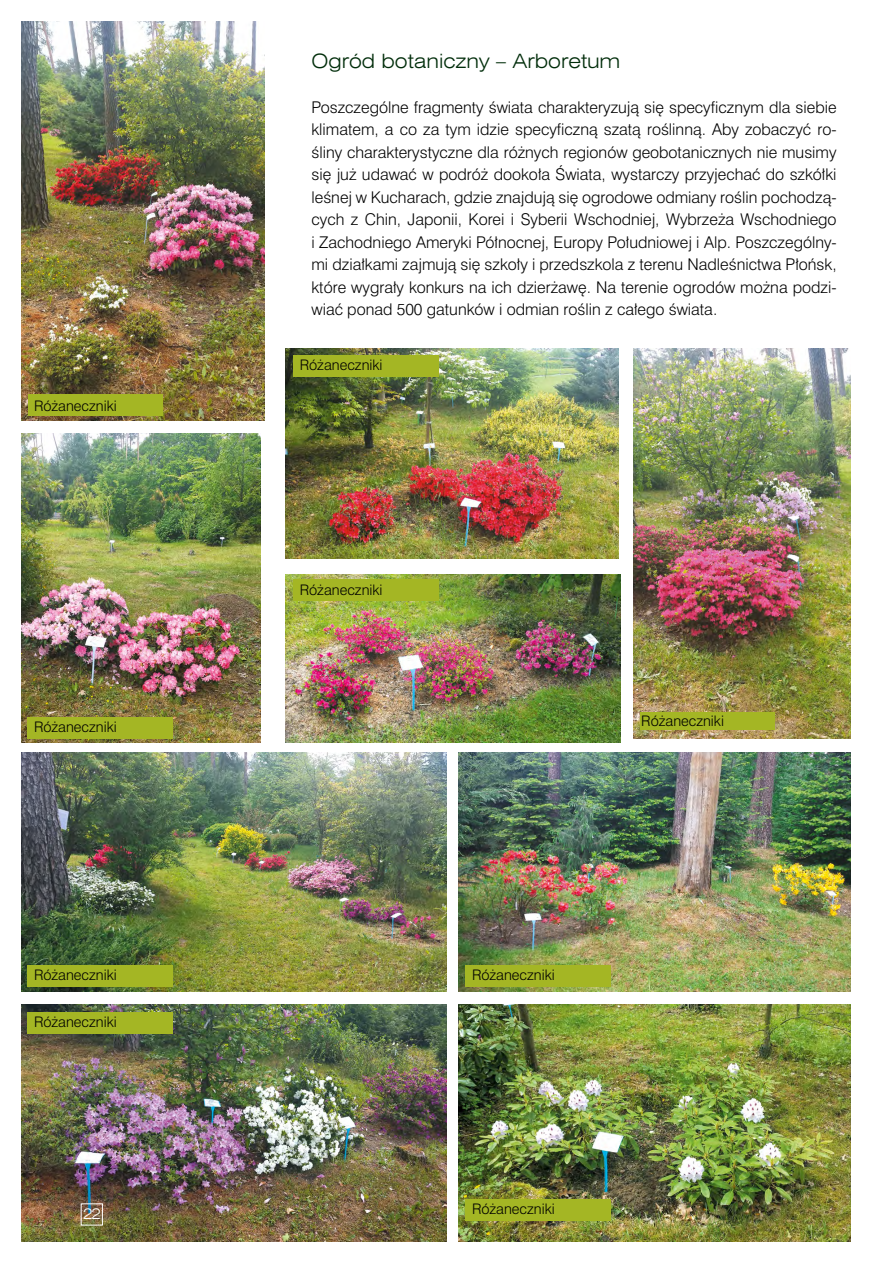
<style>
.page{position:relative;width:893px;height:1263px;background:#fff}
.page>*{position:absolute;margin:0;border:0;box-sizing:border-box;transform-origin:0 0}
.t1{font:18px "Swis 721 Lt Ex PL";color:#002d0a}
.t2{font:15px/22.5px "Swis 721 Lt PL";color:#000;text-align:justify}
.t3{font:13.5px "Swis 721 Lt PL";color:#000}
.t4{font:13.5px "Swis 721 Lt Ex PL";color:#fff}
</style>
<div class="page">
<img style="left:21px;top:21px;width:243px;height:399px">
<img style="left:634px;top:349px;width:216px;height:390px">
<img style="left:21px;top:434px;width:239px;height:308px">
<img style="left:21px;top:1005px;width:425px;height:237px">
<img style="left:21px;top:753px;width:425px;height:239px">
<img style="left:286px;top:349px;width:333px;height:210px">
<img style="left:286px;top:574px;width:334px;height:168px">
<img style="left:458px;top:753px;width:392px;height:239px">
<img style="left:458px;top:1005px;width:392px;height:237px">
<div style="left:81px;top:1203px;width:22px;height:22px;border:1px solid #fff"></div>
<div style="left:28px;top:395px;width:134px;height:21px;background:#a4b624"></div>
<div style="left:28px;top:717px;width:145px;height:21px;background:#a4b624"></div>
<div style="left:640px;top:712px;width:135px;height:17px;background:#a4b624"></div>
<div style="left:28px;top:965px;width:145px;height:21px;background:#a4b624"></div>
<div style="left:28px;top:1012px;width:145px;height:21px;background:#a4b624"></div>
<div style="left:466px;top:1199px;width:145px;height:21px;background:#a4b624"></div>
<div style="left:466px;top:965px;width:145px;height:21px;background:#a4b624"></div>
<div style="left:293px;top:580px;width:146px;height:21px;background:#a4b624"></div>
<div style="left:293px;top:355px;width:146px;height:22px;background:#a4b624"></div>
<p class="t1" style="left:311px;top:49px;width:310px">Ogród botaniczny – Arboretum</p>
<p class="t2" style="left:311px;top:95px;width:527px">Poszczególne fragmenty świata charakteryzują się specyficznym dla siebie klimatem, a co za tym idzie specyficzną szatą roślinną. Aby zobaczyć ro&shy;śliny charakterystyczne dla różnych regionów geobotanicznych nie musimy się już udawać w podróż dookoła Świata, wystarczy przyjechać do szkółki leśnej w Kucharach, gdzie znajdują się ogrodowe odmiany roślin pochodzą&shy;cych z Chin, Japonii, Korei i Syberii Wschodniej, Wybrzeża Wschodniego i Zachodniego Ameryki Północnej, Europy Południowej i Alp. Poszczególny&shy;mi działkami zajmują się szkoły i przedszkola z terenu Nadleśnictwa Płońsk, które wygrały konkurs na ich dzierżawę. Na terenie ogrodów można podzi&shy;wiać ponad 500 gatunków i odmian roślin z całego świata.</p>
<p class="t3" style="left:300px;top:356px;width:84px">Różaneczniki</p>
<p class="t3" style="left:34px;top:397px;width:84px">Różaneczniki</p>
<p class="t3" style="left:300px;top:580px;width:84px">Różaneczniki</p>
<p class="t3" style="left:34px;top:718px;width:84px">Różaneczniki</p>
<p class="t3" style="left:641px;top:712px;width:84px">Różaneczniki</p>
<p class="t3" style="left:34px;top:966px;width:84px">Różaneczniki</p>
<p class="t3" style="left:34px;top:1013px;width:84px">Różaneczniki</p>
<p class="t3" style="left:472px;top:966px;width:84px">Różaneczniki</p>
<p class="t4" style="left:83px;top:1205px;width:20px">22</p>
<p class="t3" style="left:472px;top:1200px;width:84px">Różaneczniki</p>
</div>
